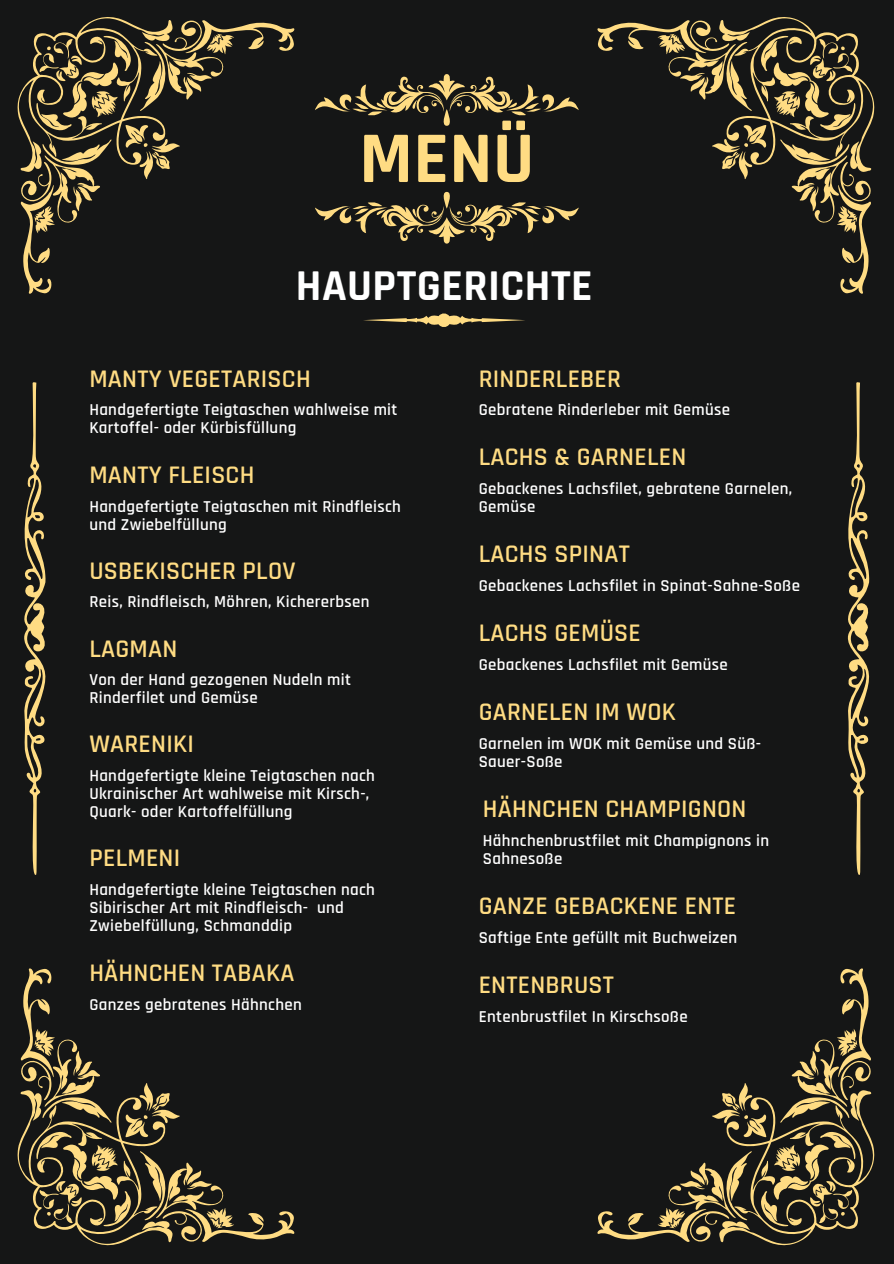
<style>
.page{position:relative;width:894px;height:1264px;background:#fff}
.page>*{position:absolute;margin:0;border:0;box-sizing:border-box;transform-origin:0 0}
.t1{font:700 73.35px "Rajdhani";color:#ffdc83}
.t2{font:700 44.55px "Rajdhani";letter-spacing:.01em;color:#fff}
.t3{font:600 25.65px "Rajdhani";letter-spacing:.01em;color:#ffdc83}
.t4{font:600 16.8px/18px "Rajdhani";letter-spacing:.02em;color:#fff}
</style>
<div class="page">
<div style="left:0;top:0;width:893px;height:1263px;background:#151616"></div>
<svg style="left:17px;top:17px;width:277px;height:277px"></svg>
<svg style="left:597px;top:17px;width:277px;height:277px"></svg>
<svg style="left:17px;top:968px;width:277px;height:277px"></svg>
<svg style="left:597px;top:968px;width:277px;height:277px"></svg>
<svg style="left:24px;top:382px;width:22px;height:493px"></svg>
<svg style="left:847px;top:382px;width:23px;height:493px"></svg>
<svg style="left:315px;top:74px;width:263px;height:52px"></svg>
<svg style="left:315px;top:192px;width:263px;height:51px"></svg>
<svg style="left:363px;top:313px;width:162px;height:14px"></svg>
<p class="t1" style="left:359px;top:114px;width:176px">MENÜ</p>
<p class="t2" style="left:296px;top:258px;width:298px">HAUPTGERICHTE</p>
<h3 class="t3" style="left:89px;top:363px;width:223px">MANTY VEGETARISCH</h3>
<p class="t4" style="left:89px;top:401px;width:309px">Handgefertigte Teigtaschen wahlweise mit<br>Kartoffel- oder Kürbisfüllung</p>
<h3 class="t3" style="left:89px;top:459px;width:166px">MANTY FLEISCH</h3>
<p class="t4" style="left:89px;top:498px;width:313px">Handgefertigte Teigtaschen mit Rindfleisch und Zwiebelfüllung</p>
<h1 class="t3" style="left:89px;top:555px;width:208px">USBEKISCHER PLOV</h1>
<p class="t4" style="left:89px;top:593px;width:281px">Reis, Rindfleisch, Möhren, Kichererbsen</p>
<h2 class="t3" style="left:89px;top:632px;width:89px">LAGMAN</h2>
<p class="t4" style="left:89px;top:671px;width:263px">Von der Hand gezogenen Nudeln mit<br>Rinderfilet und Gemüse</p>
<p class="t3" style="left:89px;top:728px;width:106px">WARENIKI</p>
<p class="t4" style="left:89px;top:767px;width:287px">Handgefertigte kleine Teigtaschen nach<br>Ukrainischer Art wahlweise mit Kirsch-,<br>Quark- oder Kartoffelfüllung</p>
<h3 class="t3" style="left:89px;top:842px;width:92px">PELMENI</h3>
<p class="t4" style="left:89px;top:880px;width:287px">Handgefertigte kleine Teigtaschen nach<br>Sibirischer Art mit Rindfleisch- und<br>Zwiebelfüllung, Schmanddip</p>
<h3 class="t3" style="left:89px;top:957px;width:207px">HÄHNCHEN TABAKA</h3>
<p class="t4" style="left:89px;top:995px;width:214px">Ganzes gebratenes Hähnchen</p>
<h3 class="t3" style="left:478px;top:363px;width:144px">RINDERLEBER</h3>
<p class="t4" style="left:478px;top:401px;width:253px">Gebratene Rinderleber mit Gemüse</p>
<h3 class="t3" style="left:478px;top:441px;width:209px">LACHS &amp; GARNELEN</h3>
<p class="t4" style="left:478px;top:480px;width:315px">Gebackenes Lachsfilet, gebratene Garnelen,<br>Gemüse</p>
<p class="t3" style="left:478px;top:538px;width:153px">LACHS SPINAT</p>
<h3 class="t4" style="left:478px;top:577px;width:323px">Gebackenes Lachsfilet in Spinat-Sahne-Soße</h3>
<p class="t3" style="left:478px;top:617px;width:164px">LACHS GEMÜSE</p>
<h3 class="t4" style="left:478px;top:656px;width:251px">Gebackenes Lachsfilet mit Gemüse</h3>
<p class="t3" style="left:478px;top:696px;width:198px">GARNELEN IM WOK</p>
<h3 class="t4" style="left:478px;top:735px;width:284px">Garnelen im WOK mit Gemüse und Süß-<br>Sauer-Soße</h3>
<p class="t3" style="left:483px;top:793px;width:265px">HÄHNCHEN CHAMPIGNON</p>
<h3 class="t4" style="left:483px;top:831px;width:288px">Hähnchenbrustfilet mit Champignons in<br>Sahnesoße</h3>
<h3 class="t3" style="left:478px;top:890px;width:259px">GANZE GEBACKENE ENTE</h3>
<p class="t4" style="left:478px;top:928px;width:260px">Saftige Ente gefüllt mit Buchweizen</p>
<p class="t3" style="left:478px;top:969px;width:137px">ENTENBRUST</p>
<h3 class="t4" style="left:478px;top:1007px;width:210px">Entenbrustfilet In Kirschsoße</h3>
</div>
